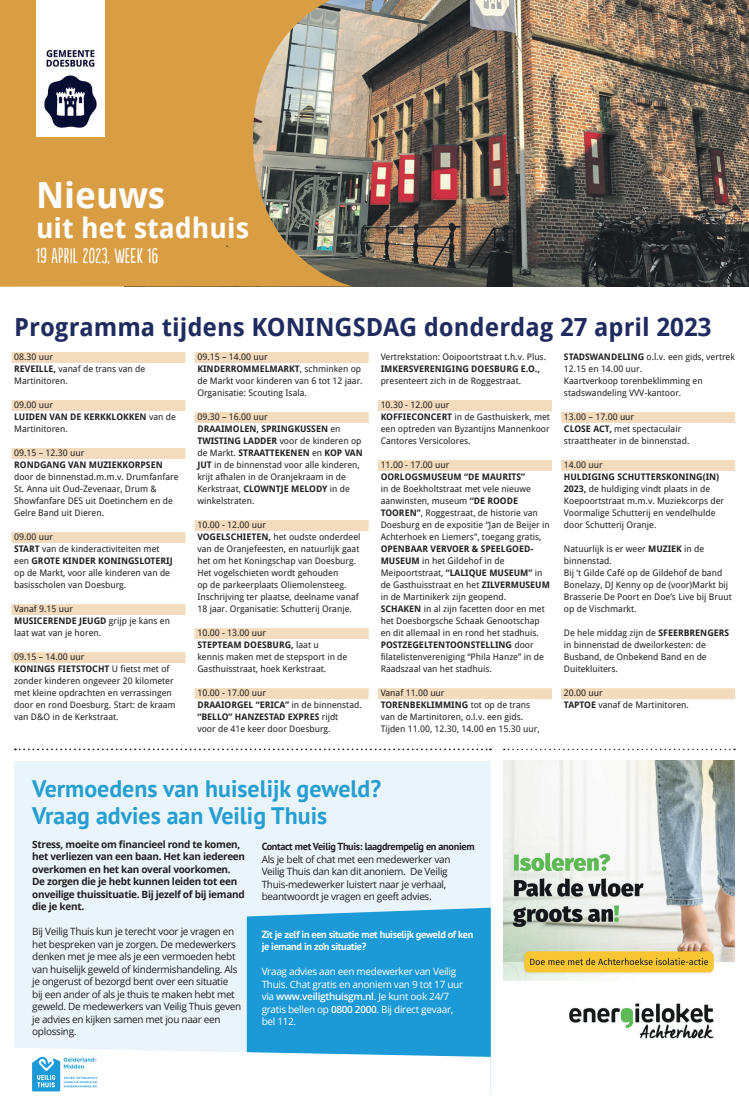
<style>
.page{position:relative;width:749px;height:1106px;background:#fff}
.page>*{position:absolute;margin:0;border:0;box-sizing:border-box;transform-origin:0 0}
.t1{font:700 36px "Droid Sans";color:#fff}
.t2{font:700 28px "Droid Sans";color:#fff}
.t3{font:700 25px "Droid Sans";color:#202c5f}
.t4{font:700 23.8px/27.2px "PT Sans";color:#279ed1}
.t5{font:20px "Populaire";letter-spacing:.02em;color:#fff}
.t6{font:700 10.2px/12.5px "PT Sans";letter-spacing:-.03em;color:#fff}
.t7{font:700 10.2px "PT Sans";letter-spacing:-.03em;color:#231f20}
.t8{font:10px/12.5px "Open Sans";letter-spacing:-.03em;color:#231f20}
.t9{font:700 10px/12.5px "Open Sans";letter-spacing:-.03em;color:#231f20}
.t10{font:10px/12.5px "Open Sans";letter-spacing:-.03em;color:#fff}
.t11{font:9px/12px "Droid Sans";color:#231f20}
.t12{font:700 9px "Droid Sans";color:#231f20}
.s1{font-weight:700}
.s2{font-weight:600}
</style>
<div class="page">
<div style="left:11px;top:352px;width:174px;height:11px;background:#f2dcbd"></div>
<div style="left:11px;top:400px;width:174px;height:11px;background:#f2dcbd"></div>
<div style="left:11px;top:448px;width:174px;height:11px;background:#f2dcbd"></div>
<div style="left:11px;top:532px;width:174px;height:11px;background:#f2dcbd"></div>
<div style="left:11px;top:604px;width:174px;height:11px;background:#f2dcbd"></div>
<div style="left:11px;top:652px;width:174px;height:11px;background:#f2dcbd"></div>
<div style="left:194px;top:352px;width:174px;height:11px;background:#f2dcbd"></div>
<div style="left:194px;top:412px;width:174px;height:11px;background:#f2dcbd"></div>
<div style="left:194px;top:520px;width:174px;height:11px;background:#f2dcbd"></div>
<div style="left:194px;top:628px;width:174px;height:11px;background:#f2dcbd"></div>
<div style="left:194px;top:688px;width:174px;height:11px;background:#f2dcbd"></div>
<div style="left:378px;top:400px;width:173px;height:11px;background:#f2dcbd"></div>
<div style="left:378px;top:460px;width:173px;height:11px;background:#f2dcbd"></div>
<div style="left:378px;top:688px;width:173px;height:11px;background:#f2dcbd"></div>
<div style="left:561px;top:412px;width:174px;height:11px;background:#f2dcbd"></div>
<div style="left:561px;top:460px;width:174px;height:11px;background:#f2dcbd"></div>
<div style="left:561px;top:688px;width:174px;height:11px;background:#f2dcbd"></div>
<div style="left:14px;top:761px;width:476px;height:330px;background:#e9f5fa"></div>
<div style="left:247px;top:907px;width:243px;height:140px;background:#1b9ad7"></div>
<svg style="left:14px;top:1047px;width:476px;height:45px;background:#e0f1f9"></svg>
<img style="left:503px;top:760px;width:231px;height:220px">
<img style="left:569px;top:1003px;width:145px;height:36px">
<svg style="left:15px;top:748px;width:476px;height:2px"></svg>
<svg style="left:503px;top:748px;width:231px;height:2px"></svg>
<img style="left:351px;top:0;width:397px;height:286px">
<svg style="left:0;top:0;width:351px;height:287px;background:#c89b54"></svg>
<img style="left:36px;top:0;width:68px;height:137px">
<h1 class="t1" style="left:36px;top:174px;width:130px">Nieuws</h1>
<h2 class="t2" style="left:36px;top:211px;width:214px">uit het stadhuis</h2>
<h3 class="t5" style="left:36px;top:244px;width:124px">19 APRIL 2023, WEEK 16</h3>
<h3 class="t3" style="left:14px;top:313px;width:698px">Programma tijdens KONINGSDAG donderdag 27 april 2023</h3>
<p class="t11" style="left:14px;top:351px;width:133px">08.30 uur<br><span class="s1">REVEILLE,</span> vanaf de trans van de<br>Martinitoren.</p>
<p class="t11" style="left:14px;top:399px;width:163px">09.00 uur<br><span class="s1">LUIDEN VAN DE KERKKLOKKEN</span> van de<br>Martinitoren.</p>
<p class="t11" style="left:14px;top:447px;width:72px">09.15 – 12.30 uur</p>
<p class="t12" style="left:14px;top:460px;width:150px">RONDGANG VAN MUZIEKKORPSEN</p>
<p class="t11" style="left:14px;top:471px;width:166px">door de binnenstad.m.m.v. Drumfanfare St. Anna uit Oud-Zevenaar, Drum &amp; Showfanfare DES uit Doetinchem en de Gelre Band uit Dieren.</p>
<p class="t11" style="left:14px;top:531px;width:160px">09.00 uur<br><span class="s1">START</span> van de kinderactiviteiten met een <span class="s1">GROTE KINDER KONINGSLOTERIJ </span>op de Markt, voor alle kinderen van de basisscholen van Doesburg.</p>
<p class="t11" style="left:14px;top:603px;width:157px">Vanaf 9.15 uur<br><span class="s1">MUSICERENDE JEUGD</span> grijp je kans en laat wat van je horen.</p>
<p class="t11" style="left:14px;top:651px;width:163px">09.15 – 14.00 uur<br><span class="s1">KONINGS FIETSTOCHT</span> U fietst met of zonder kinderen ongeveer 20 kilometer met kleine opdrachten en verrassingen door en rond Doesburg. Start: de kraam van D&amp;O in de Kerkstraat.</p>
<p class="t11" style="left:380px;top:351px;width:167px">Vertrekstation: Ooipoortstraat t.h.v. Plus.</p>
<p class="t12" style="left:380px;top:364px;width:161px">IMKERSVERENIGING DOESBURG E.O.,</p>
<p class="t11" style="left:380px;top:375px;width:142px">presenteert zich in de Roggestraat.</p>
<p class="t11" style="left:380px;top:399px;width:171px">10.30 - 12.00 uur<br><span class="s1">KOFFIECONCERT</span> in de Gasthuiskerk, met een optreden van Byzantijns Mannenkoor<br>Cantores Versicolores.</p>
<p class="t11" style="left:380px;top:459px;width:70px">11.00 - 17.00 uur</p>
<p class="t12" style="left:380px;top:472px;width:146px">OORLOGSMUSEUM “DE MAURITS”</p>
<p class="t11" style="left:380px;top:483px;width:170px">in de Boekholtstraat met vele nieuwe aanwinsten, museum <span class="s1">“DE ROODE TOOREN”</span>, Roggestraat, de historie van Doesburg en de expositie “Jan de Beijer in Achterhoek en Liemers”, toegang gratis,</p>
<p class="t11" style="left:380px;top:543px;width:171px"><span class="s1">OPENBAAR VERVOER &amp; SPEELGOED-MUSEUM</span> in het Gildehof in de Meipoortstraat, <span class="s1">“LALIQUE MUSEUM”</span> in de Gasthuisstraat en het <span class="s1">ZILVERMUSEUM </span>in de Martinikerk zijn geopend.<br><span class="s1">SCHAKEN</span> in al zijn facetten door en met het Doesborgsche Schaak Genootschap en dit allemaal in en rond het stadhuis.<br><span class="s1">POSTZEGELTENTOONSTELLING</span> door filatelistenvereniging “Phila Hanze” in de Raadszaal van het stadhuis.</p>
<p class="t11" style="left:380px;top:687px;width:160px">Vanaf 11.00 uur<br><span class="s1">TORENBEKLIMMING</span> tot op de trans van de Martinitoren, o.l.v. een gids.<br>Tijden 11.00, 12.30, 14.00 en 15.30 uur,</p>
<p class="t11" style="left:563px;top:351px;width:172px"><span class="s1">STADSWANDELING</span> o.l.v. een gids, vertrek<br>12.15 en 14.00 uur.<br>Kaartverkoop torenbeklimming en stadswandeling VVV-kantoor.</p>
<p class="t11" style="left:563px;top:411px;width:127px">13.00 – 17.00 uur<br><span class="s1">CLOSE ACT,</span> met spectaculair straattheater in de binnenstad.</p>
<p class="t11" style="left:563px;top:459px;width:40px">14.00 uur</p>
<p class="t11" style="left:563px;top:471px;width:162px"><span class="s1">HULDIGING SCHUTTERSKONING(IN)<br>2023,</span> de huldiging vindt plaats in de Koepoortstraat m.m.v. Muziekcorps der Voormalige Schutterij en vendelhulde door Schutterij Oranje.</p>
<p class="t11" style="left:563px;top:543px;width:169px">Natuurlijk is er weer <span class="s1">MUZIEK</span> in de binnenstad.<br>Bij ’t Gilde Café op de Gildehof de band<br>Bonelazy, DJ Kenny op de (voor)Markt bij<br>Brasserie De Poort en Doe’s Live bij Bruut op de Vischmarkt.</p>
<p class="t11" style="left:563px;top:627px;width:167px">De hele middag zijn de <span class="s1">SFEERBRENGERS </span>in binnenstad de dweilorkesten: de<br>Busband, de Onbekend Band en de<br>Duitekluiters.</p>
<p class="t11" style="left:563px;top:687px;width:126px">20.00 uur<br><span class="s1">TAPTOE</span> vanaf de Martinitoren.</p>
<p class="t11" style="left:197px;top:351px;width:167px">09.15 – 14.00 uur<br><span class="s1">KINDERROMMELMARKT</span>, schminken op de Markt voor kinderen van 6 tot 12 jaar.<br>Organisatie: Scouting Isala.</p>
<p class="t11" style="left:197px;top:411px;width:167px">09.30 – 16.00 uur<br><span class="s1">DRAAIMOLEN, SPRINGKUSSEN</span> en<br><span class="s1">TWISTING LADDER</span> voor de kinderen op de Markt. <span class="s1">STRAATTEKENEN</span> en <span class="s1">KOP VAN<br>JUT</span> in de binnenstad voor alle kinderen, krijt afhalen in de Oranjekraam in de<br>Kerkstraat, <span class="s1">CLOWNTJE MELODY</span> in de winkelstraten.</p>
<p class="t11" style="left:197px;top:519px;width:164px">10.00 - 12.00 uur<br><span class="s1">VOGELSCHIETEN,</span> het oudste onderdeel van de Oranjefeesten, en natuurlijk gaat het om het Koningschap van Doesburg.<br>Het vogelschieten wordt gehouden<br>op de parkeerplaats Oliemolensteeg.<br>Inschrijving ter plaatse, deelname vanaf 18 jaar. Organisatie: Schutterij Oranje.</p>
<p class="t11" style="left:197px;top:627px;width:151px">10.00 - 13.00 uur<br><span class="s1">STEPTEAM DOESBURG,</span> laat u<br>kennis maken met de stepsport in de<br>Gasthuisstraat, hoek Kerkstraat.</p>
<p class="t11" style="left:197px;top:687px;width:166px">10.00 - 17.00 uur<br><span class="s1">DRAAIORGEL “ERICA”</span> in de binnenstad. <span class="s1">“BELLO” HANZESTAD EXPRES</span> rijdt<br>voor de 41e keer door Doesburg.</p>
<h3 class="t4" style="left:32px;top:774px;width:350px">Vermoedens van huiselijk geweld?<br>Vraag advies aan Veilig Thuis</h3>
<p class="t9" style="left:32px;top:837px;width:214px">Stress, moeite om financieel rond te komen, het verliezen van een baan. Het kan iedereen overkomen en het kan overal voorkomen.<br>De zorgen die je hebt kunnen leiden tot een onveilige thuissituatie. Bij jezelf of bij iemand die je kent.</p>
<p class="t8" style="left:32px;top:925px;width:211px">Bij Veilig Thuis kun je terecht voor je vragen en het bespreken van je zorgen. De medewerkers denken met je mee als je een vermoeden hebt van huiselijk geweld of kindermishandeling. Als je ongerust of bezorgd bent over een situatie bij een ander of als je thuis te maken hebt met geweld. De medewerkers van Veilig Thuis geven je advies en kijken samen met jou naar een oplossing.</p>
<p class="t7" style="left:261px;top:840px;width:214px">Contact met Veilig Thuis: laagdrempelig en anoniem</p>
<p class="t8" style="left:261px;top:852px;width:190px">Als je belt of chat met een medewerker van Veilig Thuis dan kan dit anoniem. De Veilig Thuis-medewerker luistert naar je verhaal, beantwoordt je vragen en geeft advies.</p>
<p class="t6" style="left:261px;top:927px;width:213px">Zit je zelf in een situatie met huiselijk geweld of ken je iemand in zo’n situatie?</p>
<p class="t10" style="left:261px;top:965px;width:203px">Vraag advies aan een medewerker van Veilig Thuis. Chat gratis en anoniem van 9 tot 17 uur via <span class="s2">www.veiligthuisgm.nl</span>. Je kunt ook 24/7 gratis bellen op <span class="s2">0800 2000</span>. Bij direct gevaar, bel 112.</p>
</div>
